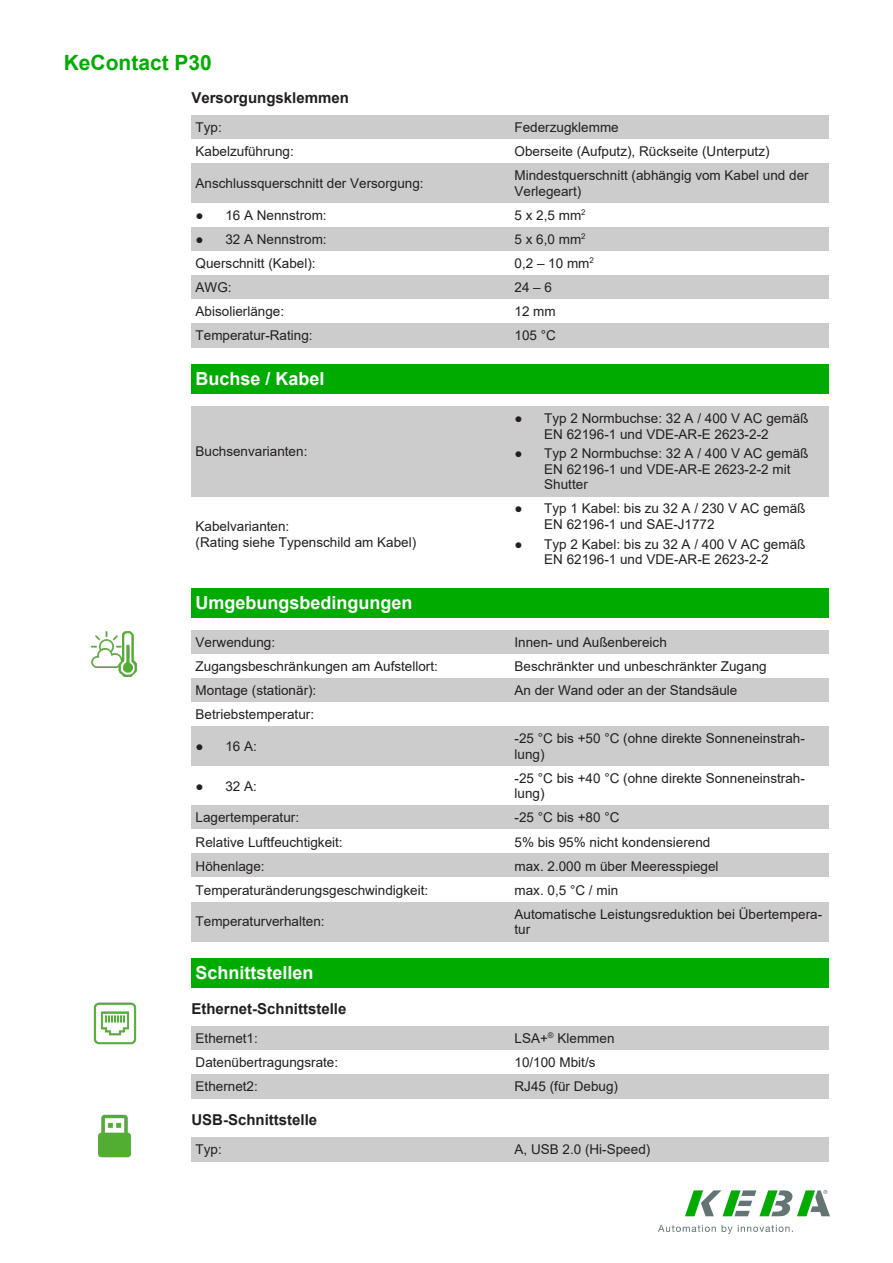
<style>
.page{position:relative;width:893px;height:1263px;background:#fff}
.page>*{position:absolute;margin:0;border:0;box-sizing:border-box;transform-origin:0 0}
.t1{font:700 21px "Arial";color:#00ab00}
.t2{font:700 18px "Arial";color:#fff}
.t3{font:700 15px "Arial";color:#231f20}
.t4{font:13.5px/15.5px "Arial";color:#231f20}
</style>
<div class="page">
<img style="left:658px;top:1191px;width:171px;height:42px">
<div style="left:191px;top:116px;width:319px;height:24px;background:#ccc"></div>
<div style="left:510px;top:116px;width:319px;height:24px;background:#ccc"></div>
<div style="left:191px;top:164px;width:319px;height:39px;background:#ccc"></div>
<div style="left:510px;top:164px;width:319px;height:39px;background:#ccc"></div>
<div style="left:191px;top:227px;width:319px;height:24px;background:#ccc"></div>
<div style="left:510px;top:227px;width:319px;height:24px;background:#ccc"></div>
<div style="left:191px;top:275px;width:319px;height:24px;background:#ccc"></div>
<div style="left:510px;top:275px;width:319px;height:24px;background:#ccc"></div>
<div style="left:191px;top:323px;width:319px;height:24px;background:#ccc"></div>
<div style="left:510px;top:323px;width:319px;height:24px;background:#ccc"></div>
<div style="left:191px;top:364px;width:638px;height:30px;background:#00ab00"></div>
<div style="left:191px;top:406px;width:319px;height:91px;background:#ccc"></div>
<div style="left:510px;top:406px;width:319px;height:91px;background:#ccc"></div>
<div style="left:191px;top:589px;width:638px;height:29px;background:#00ab00"></div>
<img style="left:91px;top:631px;width:47px;height:46px">
<div style="left:191px;top:630px;width:319px;height:24px;background:#ccc"></div>
<div style="left:510px;top:630px;width:319px;height:24px;background:#ccc"></div>
<div style="left:191px;top:679px;width:319px;height:24px;background:#ccc"></div>
<div style="left:510px;top:679px;width:319px;height:24px;background:#ccc"></div>
<div style="left:191px;top:727px;width:319px;height:39px;background:#ccc"></div>
<div style="left:510px;top:727px;width:319px;height:39px;background:#ccc"></div>
<div style="left:191px;top:806px;width:319px;height:24px;background:#ccc"></div>
<div style="left:510px;top:806px;width:319px;height:24px;background:#ccc"></div>
<div style="left:191px;top:854px;width:319px;height:24px;background:#ccc"></div>
<div style="left:510px;top:854px;width:319px;height:24px;background:#ccc"></div>
<div style="left:191px;top:902px;width:319px;height:39px;background:#ccc"></div>
<div style="left:510px;top:902px;width:319px;height:39px;background:#ccc"></div>
<div style="left:191px;top:958px;width:638px;height:30px;background:#00ab00"></div>
<img style="left:94px;top:1002px;width:42px;height:43px">
<div style="left:191px;top:1027px;width:319px;height:24px;background:#ccc"></div>
<div style="left:510px;top:1027px;width:319px;height:24px;background:#ccc"></div>
<div style="left:191px;top:1075px;width:319px;height:24px;background:#ccc"></div>
<div style="left:510px;top:1075px;width:319px;height:24px;background:#ccc"></div>
<img style="left:98px;top:1114px;width:33px;height:43px">
<div style="left:191px;top:1138px;width:319px;height:24px;background:#ccc"></div>
<div style="left:510px;top:1138px;width:319px;height:24px;background:#ccc"></div>
<h1 class="t1" style="left:64px;top:55px;width:150px">KeContact P30</h1>
<p class="t3" style="left:191px;top:92px;width:159px">Versorgungsklemmen</p>
<p class="t4" style="left:196px;top:121px;width:28px">Typ:</p>
<p class="t4" style="left:514px;top:121px;width:106px">Federzugklemme</p>
<p class="t4" style="left:196px;top:145px;width:100px">Kabelzuführung:</p>
<p class="t4" style="left:514px;top:145px;width:257px">Oberseite (Aufputz), Rückseite (Unterputz)</p>
<p class="t4" style="left:196px;top:177px;width:230px">Anschlussquerschnitt der Versorgung:</p>
<p class="t4" style="left:514px;top:169px;width:296px">Mindestquerschnitt (abhängig vom Kabel und der<br>Verlegeart)</p>
<p class="t4" style="left:196px;top:209px;width:133px">● 16 A Nennstrom:</p>
<p class="t4" style="left:514px;top:209px;width:73px">5 x 2,5 mm<sup>2</sup></p>
<p class="t4" style="left:196px;top:233px;width:133px">● 32 A Nennstrom:</p>
<p class="t4" style="left:514px;top:233px;width:73px">5 x 6,0 mm<sup>2</sup></p>
<p class="t4" style="left:196px;top:257px;width:122px">Querschnitt (Kabel):</p>
<p class="t4" style="left:514px;top:257px;width:81px">0,2 – 10 mm<sup>2</sup></p>
<p class="t4" style="left:196px;top:281px;width:38px">AWG:</p>
<p class="t4" style="left:514px;top:281px;width:39px">24 – 6</p>
<p class="t4" style="left:196px;top:305px;width:90px">Abisolierlänge:</p>
<p class="t4" style="left:514px;top:305px;width:43px">12 mm</p>
<p class="t4" style="left:196px;top:329px;width:119px">Temperatur-Rating:</p>
<p class="t4" style="left:514px;top:329px;width:43px">105 °C</p>
<h2 class="t2" style="left:196px;top:372px;width:131px">Buchse / Kabel</h2>
<p class="t4" style="left:196px;top:445px;width:113px">Buchsenvarianten:</p>
<p class="t4" style="left:196px;top:520px;width:222px">Kabelvarianten:<br>(Rating siehe Typenschild am Kabel)</p>
<p class="t4" style="left:544px;top:412px;width:266px;text-indent:-30px">● Typ 2 Normbuchse: 32 A / 400 V AC gemäß<br>EN 62196-1 und VDE-AR-E 2623-2-2</p>
<p class="t4" style="left:544px;top:447px;width:266px;text-indent:-30px">● Typ 2 Normbuchse: 32 A / 400 V AC gemäß<br>EN 62196-1 und VDE-AR-E 2623-2-2 mit<br>Shutter</p>
<p class="t4" style="left:544px;top:502px;width:263px;text-indent:-30px">● Typ 1 Kabel: bis zu 32 A / 230 V AC gemäß<br>EN 62196-1 und SAE-J1772</p>
<p class="t4" style="left:514px;top:537px;width:292px;text-align:center">● Typ 2 Kabel: bis zu 32 A / 400 V AC gemäß<br>EN 62196-1 und VDE-AR-E 2623-2-2</p>
<h2 class="t2" style="left:196px;top:596px;width:219px">Umgebungsbedingungen</h2>
<p class="t4" style="left:196px;top:636px;width:81px">Verwendung:</p>
<p class="t4" style="left:514px;top:636px;width:154px">Innen- und Außenbereich</p>
<p class="t4" style="left:196px;top:660px;width:244px">Zugangsbeschränkungen am Aufstellort:</p>
<p class="t4" style="left:514px;top:660px;width:254px">Beschränkter und unbeschränkter Zugang</p>
<p class="t4" style="left:196px;top:684px;width:122px">Montage (stationär):</p>
<p class="t4" style="left:514px;top:684px;width:224px">An der Wand oder an der Standsäule</p>
<p class="t4" style="left:196px;top:708px;width:120px">Betriebstemperatur:</p>
<p class="t4" style="left:196px;top:740px;width:63px">● 16 A:</p>
<p class="t4" style="left:514px;top:732px;width:292px">-25 °C bis +50 °C (ohne direkte Sonneneinstrah&shy;lung)</p>
<p class="t4" style="left:196px;top:779px;width:63px">● 32 A:</p>
<p class="t4" style="left:514px;top:772px;width:292px">-25 °C bis +40 °C (ohne direkte Sonneneinstrah&shy;lung)</p>
<p class="t4" style="left:196px;top:811px;width:105px">Lagertemperatur:</p>
<p class="t4" style="left:514px;top:811px;width:106px">-25 °C bis +80 °C</p>
<p class="t4" style="left:196px;top:835px;width:149px">Relative Luftfeuchtigkeit:</p>
<p class="t4" style="left:514px;top:835px;width:197px">5% bis 95% nicht kondensierend</p>
<p class="t4" style="left:196px;top:859px;width:71px">Höhenlage:</p>
<p class="t4" style="left:514px;top:859px;width:206px">max. 2.000 m über Meeresspiegel</p>
<p class="t4" style="left:196px;top:883px;width:234px">Temperaturänderungsgeschwindigkeit:</p>
<p class="t4" style="left:514px;top:883px;width:105px">max. 0,5 °C / min</p>
<p class="t4" style="left:196px;top:915px;width:131px">Temperaturverhalten:</p>
<p class="t4" style="left:514px;top:907px;width:309px">Automatische Leistungsreduktion bei Übertempera&shy;tur</p>
<h2 class="t2" style="left:196px;top:966px;width:120px">Schnittstellen</h2>
<p class="t3" style="left:191px;top:1003px;width:157px">Ethernet-Schnittstelle</p>
<p class="t4" style="left:196px;top:1032px;width:64px">Ethernet1:</p>
<p class="t4" style="left:514px;top:1032px;width:101px">LSA+<sup>®</sup> Klemmen</p>
<p class="t4" style="left:196px;top:1056px;width:144px">Datenübertragungsrate:</p>
<p class="t4" style="left:514px;top:1056px;width:83px">10/100 Mbit/s</p>
<p class="t4" style="left:196px;top:1080px;width:64px">Ethernet2:</p>
<p class="t4" style="left:514px;top:1080px;width:105px">RJ45 (für Debug)</p>
<p class="t3" style="left:191px;top:1114px;width:127px">USB-Schnittstelle</p>
<p class="t4" style="left:196px;top:1143px;width:28px">Typ:</p>
<p class="t4" style="left:514px;top:1143px;width:137px">A, USB 2.0 (Hi-Speed)</p>
</div>
